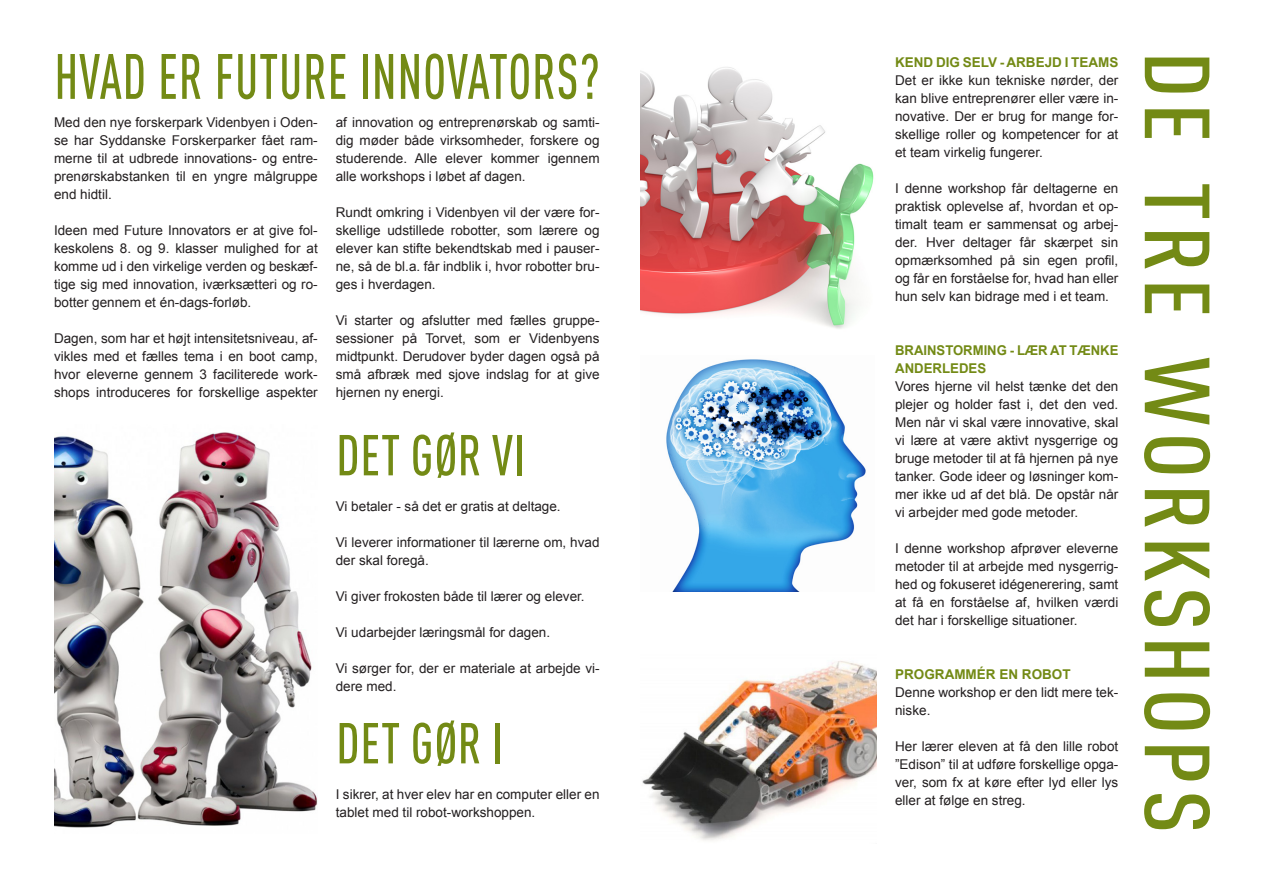
<style>
.page{position:relative;width:1263px;height:893px;background:#fff}
.page>*{position:absolute;margin:0;border:0;box-sizing:border-box;transform-origin:0 0}
.t1{font:500 condensed 90.75px "DIN Pro";letter-spacing:.05em;color:#738a15;scale:1.15 1}
.t2{font:500 condensed 63px "DIN Pro";letter-spacing:.02em;color:#738a15;scale:.82 1}
.t3{font:500 condensed 56.7px "DIN Pro";letter-spacing:.02em;color:#738a15;scale:.91 1}
.t4{font:13.5px/18px "Arial";color:#231f20;text-align:justify}
.t5{font:700 13.5px/18px "Arial";color:#738a15}
</style>
<div class="page">
<img style="left:54px;top:432px;width:264px;height:396px">
<img style="left:642px;top:661px;width:234px;height:180px">
<img style="left:640px;top:67px;width:234px;height:262px">
<img style="left:666px;top:359px;width:200px;height:232px">
<p class="t2" style="left:55px;top:30px;width:666px">HVAD ER FUTURE INNOVATORS?</p>
<p class="t5" style="left:895px;top:54px;width:225px">KEND DIG SELV - ARBEJD I TEAMS</p>
<p class="t4" style="left:895px;top:72px;width:225px">Det er ikke kun tekniske nørder, der kan blive entreprenører eller være in&shy;novative. Der er brug for mange for&shy;skellige roller og kompetencer for at et team virkelig fungerer.</p>
<p class="t4" style="left:895px;top:180px;width:225px">I denne workshop får deltagerne en praktisk oplevelse af, hvordan et op&shy;timalt team er sammensat og arbej&shy;der. Hver deltager får skærpet sin opmærksomhed på sin egen profil, og får en forståelse for, hvad han eller hun selv kan bidrage med i et team.</p>
<p class="t4" style="left:54px;top:113px;width:265px">Med den nye forskerpark Videnbyen i Oden&shy;se har Syddanske Forskerparker fået ram&shy;merne til at udbrede innovations- og entre&shy;prenørskabstanken til en yngre målgruppe end hidtil.</p>
<p class="t4" style="left:54px;top:221px;width:265px">Ideen med Future Innovators er at give fol&shy;keskolens 8. og 9. klasser mulighed for at komme ud i den virkelige verden og beskæf&shy;tige sig med innovation, iværksætteri og ro&shy;botter gennem et én-dags-forløb.</p>
<p class="t4" style="left:54px;top:329px;width:265px">Dagen, som har et højt intensitetsniveau, af&shy;vikles med et fælles tema i en boot camp, hvor eleverne gennem 3 faciliterede work&shy;shops introduceres for forskellige aspekter</p>
<p class="t4" style="left:336px;top:113px;width:265px">af innovation og entreprenørskab og samti&shy;dig møder både virksomheder, forskere og studerende. Alle elever kommer igennem alle workshops i løbet af dagen.</p>
<p class="t4" style="left:336px;top:203px;width:265px">Rundt omkring i Videnbyen vil der være for&shy;skellige udstillede robotter, som lærere og elever kan stifte bekendtskab med i pauser&shy;ne, så de bl.a. får indblik i, hvor robotter bru&shy;ges i hverdagen.</p>
<p class="t4" style="left:336px;top:311px;width:265px">Vi starter og afslutter med fælles gruppe&shy;sessioner på Torvet, som er Videnbyens midtpunkt. Derudover byder dagen også på små afbræk med sjove indslag for at give hjernen ny energi.</p>
<p class="t5" style="left:895px;top:342px;width:225px">BRAINSTORMING - LÆR AT TÆNKE<br>ANDERLEDES</p>
<p class="t4" style="left:895px;top:378px;width:225px">Vores hjerne vil helst tænke det den plejer og holder fast i, det den ved.<br>Men når vi skal være innovative, skal vi lære at være aktivt nysgerrige og bruge metoder til at få hjernen på nye tanker. Gode ideer og løsninger kom&shy;mer ikke ud af det blå. De opstår når vi arbejder med gode metoder.</p>
<p class="t4" style="left:895px;top:540px;width:225px">I denne workshop afprøver eleverne metoder til at arbejde med nysgerrig&shy;hed og fokuseret idégenerering, samt at få en forståelse af, hvilken værdi det har i forskellige situationer.</p>
<p class="t5" style="left:895px;top:666px;width:177px">PROGRAMMÉR EN ROBOT</p>
<p class="t4" style="left:895px;top:684px;width:225px">Denne workshop er den lidt mere tek&shy;niske.</p>
<p class="t4" style="left:895px;top:738px;width:225px">Her lærer eleven at få den lille robot ”Edison” til at udføre forskellige opga&shy;ver, som fx at køre efter lyd eller lys eller at følge en streg.</p>
<p class="t3" style="left:336px;top:413px;width:209px">DET GØR VI</p>
<p class="t4" style="left:336px;top:498px;width:226px">Vi betaler - så det er gratis at deltage.</p>
<p class="t4" style="left:336px;top:534px;width:265px">Vi leverer informationer til lærerne om, hvad der skal foregå.</p>
<p class="t4" style="left:336px;top:588px;width:250px">Vi giver frokosten både til lærer og elever.</p>
<p class="t4" style="left:336px;top:624px;width:216px">Vi udarbejder læringsmål for dagen.</p>
<p class="t4" style="left:336px;top:660px;width:265px">Vi sørger for, der er materiale at arbejde vi&shy;dere med.</p>
<p class="t3" style="left:336px;top:701px;width:185px">DET GØR I</p>
<p class="t4" style="left:336px;top:786px;width:265px">I sikrer, at hver elev har en computer eller en tablet med til robot-workshoppen.</p>
<p class="t1" style="left:1244px;top:51px;width:682px;rotate:90deg">DE TRE WORKSHOPS</p>
</div>
